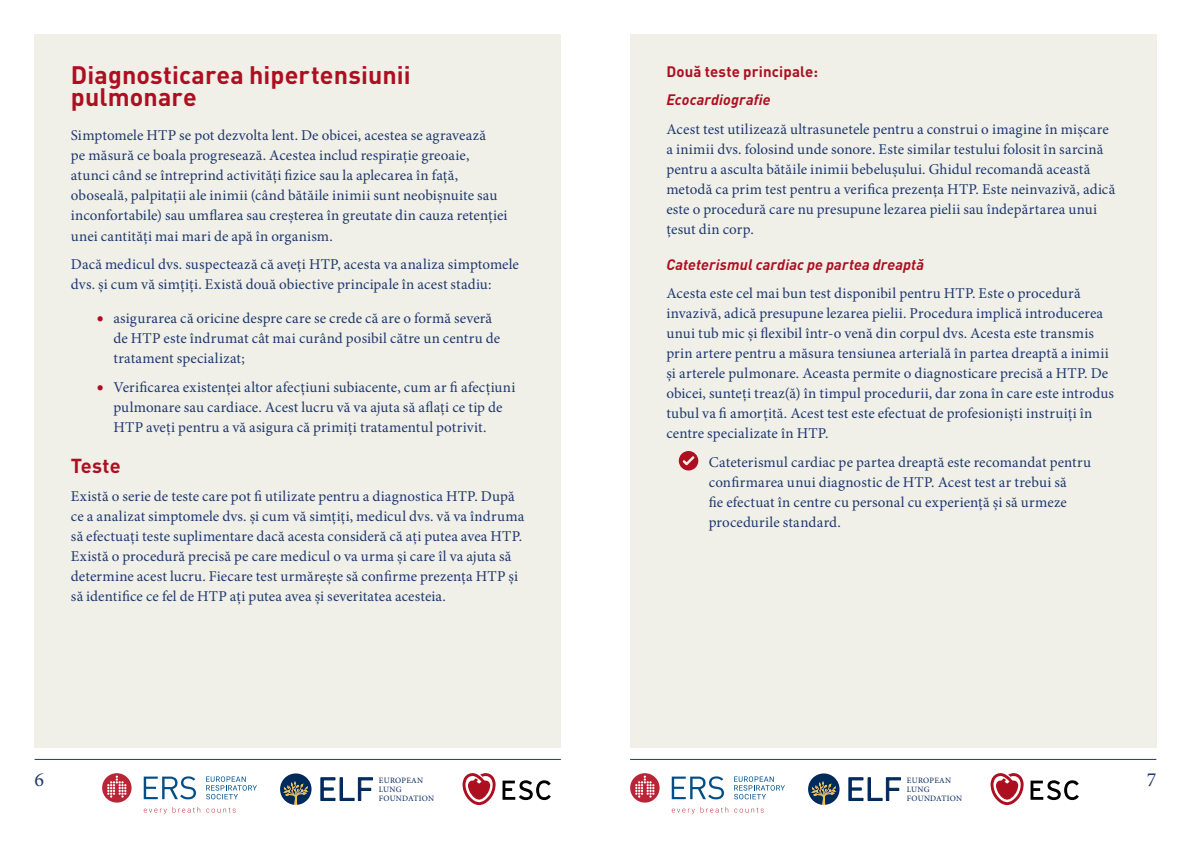
<style>
.page{position:relative;width:1191px;height:842px;background:#fff}
.page>*{position:absolute;margin:0;border:0;box-sizing:border-box;transform-origin:0 0}
.H1_-_Section_heading{font:700 25px/22px "DIN Pro";letter-spacing:.005em;color:#ad0f21}
.t1{font:700 20px "DIN Pro";letter-spacing:.01em;color:#ad0f21}
.t2{font:20px "Minion Pro";color:#1e376d}
.Body{font:15px/20px "Minion Pro";letter-spacing:.01em;color:#1e376d}
.t3{font:italic 700 15px "DIN Pro";letter-spacing:.01em;color:#ad0f21}
.t4{font:700 15px "DIN Pro";letter-spacing:.01em;color:#ad0f21}
.t5{font:8.2px/8.8px "Minion Pro";letter-spacing:.025em;color:#00295c}
.s1{font-weight:700;font-size:19px;color:#ad0f21}
</style>
<div class="page">
<div style="left:35px;top:35px;width:526px;height:713px;background:#f0f0e8"></div>
<div style="left:630px;top:35px;width:526px;height:713px;background:#f0f0e8"></div>
<hr style="left:35px;top:759px;width:526px;height:1px;background:#1e376d">
<hr style="left:630px;top:759px;width:526px;height:1px;background:#1e376d">
<svg style="left:990px;top:773px;width:33px;height:32px"></svg>
<svg style="left:1030px;top:780px;width:48px;height:20px"></svg>
<svg style="left:630px;top:773px;width:29px;height:30px"></svg>
<svg style="left:635px;top:775px;width:19px;height:23px"></svg>
<svg style="left:671px;top:776px;width:53px;height:23px"></svg>
<svg style="left:671px;top:807px;width:57px;height:7px"></svg>
<svg style="left:734px;top:808px;width:29px;height:5px"></svg>
<svg style="left:734px;top:776px;width:51px;height:24px"></svg>
<svg style="left:848px;top:777px;width:53px;height:24px"></svg>
<svg style="left:808px;top:773px;width:31px;height:32px"></svg>
<svg style="left:462px;top:773px;width:33px;height:32px"></svg>
<svg style="left:502px;top:780px;width:49px;height:20px"></svg>
<svg style="left:102px;top:773px;width:30px;height:30px"></svg>
<svg style="left:107px;top:775px;width:19px;height:23px"></svg>
<svg style="left:144px;top:776px;width:52px;height:23px"></svg>
<svg style="left:144px;top:807px;width:56px;height:7px"></svg>
<svg style="left:206px;top:808px;width:30px;height:5px"></svg>
<svg style="left:206px;top:776px;width:51px;height:24px"></svg>
<svg style="left:320px;top:777px;width:53px;height:24px"></svg>
<svg style="left:280px;top:773px;width:31px;height:32px"></svg>
<svg style="left:679px;top:451px;width:19px;height:19px"></svg>
<p class="H1_-_Section_heading" style="left:71px;top:61px;width:341px">Diagnosticarea hipertensiunii pulmonare</p>
<p class="Body" style="left:71px;top:126px;width:438px">Simptomele HTP se pot dezvolta lent. De obicei, acestea se agravează<br>pe măsură ce boala progresează. Acestea includ respirație greoaie, atunci când se întreprind activități fizice sau la aplecarea în față, oboseală, palpitații ale inimii (când bătăile inimii sunt neobișnuite sau inconfortabile) sau umflarea sau creșterea în greutate din cauza retenției unei cantități mai mari de apă în organism.</p>
<p class="Body" style="left:71px;top:254px;width:449px">Dacă medicul dvs. suspectează că aveți HTP, acesta va analiza simptomele dvs. și cum vă simțiți. Există două obiective principale în acest stadiu:</p>
<p class="Body" style="left:113px;top:308px;width:388px;text-indent:-17px"><span class="s1">•</span> asigurarea că oricine despre care se crede că are o formă severă de HTP este îndrumat cât mai curând posibil către un centru de tratament specializat;</p>
<p class="Body" style="left:113px;top:377px;width:403px;text-indent:-17px"><span class="s1">•</span> Verificarea existenței altor afecțiuni subiacente, cum ar fi afecțiuni pulmonare sau cardiace. Acest lucru vă va ajuta să aflați ce tip de<br>HTP aveți pentru a vă asigura că primiți tratamentul potrivit.</p>
<h2 class="t1" style="left:71px;top:449px;width:51px">Teste</h2>
<p class="Body" style="left:71px;top:486px;width:455px">Există o serie de teste care pot fi utilizate pentru a diagnostica HTP. După ce a analizat simptomele dvs. și cum vă simțiți, medicul dvs. vă va îndruma să efectuați teste suplimentare dacă acesta consideră că ați putea avea HTP.<br>Există o procedură precisă pe care medicul o va urma și care îl va ajuta să determine acest lucru. Fiecare test urmărește să confirme prezența HTP și să identifice ce fel de HTP ați putea avea și severitatea acesteia.</p>
<h3 class="t4" style="left:666px;top:59px;width:153px">Două teste principale:</h3>
<h4 class="t3" style="left:666px;top:87px;width:106px">Ecocardiografie</h4>
<p class="Body" style="left:666px;top:119px;width:450px">Acest test utilizează ultrasunetele pentru a construi o imagine în mișcare a inimii dvs. folosind unde sonore. Este similar testului folosit în sarcină pentru a asculta bătăile inimii bebelușului. Ghidul recomandă această metodă ca prim test pentru a verifica prezența HTP. Este neinvazivă, adică este o procedură care nu presupune lezarea pielii sau îndepărtarea unui țesut din corp.</p>
<h4 class="t3" style="left:666px;top:252px;width:259px">Cateterismul cardiac pe partea dreaptă</h4>
<p class="Body" style="left:666px;top:284px;width:449px">Acesta este cel mai bun test disponibil pentru HTP. Este o procedură invazivă, adică presupune lezarea pielii. Procedura implică introducerea unui tub mic și flexibil într-o venă din corpul dvs. Acesta este transmis prin artere pentru a măsura tensiunea arterială în partea dreaptă a inimii și arterele pulmonare. Aceasta permite o diagnosticare precisă a HTP. De obicei, sunteți treaz(ă) în timpul procedurii, dar zona în care este introdus tubul va fi amorțită. Acest test este efectuat de profesioniști instruiți în centre specializate în HTP.</p>
<p class="Body" style="left:709px;top:452px;width:384px">Cateterismul cardiac pe partea dreaptă este recomandat pentru confirmarea unui diagnostic de HTP. Acest test ar trebui să<br>fie efectuat în centre cu personal cu experiență și să urmeze procedurile standard.</p>
<h2 class="t2" style="left:35px;top:766px;width:11px">6</h2>
<p class="t5" style="left:379px;top:776px;width:46px">EUROPEAN</p>
<h2 class="t2" style="left:1146px;top:766px;width:11px">7</h2>
<p class="t5" style="left:379px;top:785px;width:57px">LUNG<br>FOUNDATION</p>
<p class="t5" style="left:907px;top:776px;width:57px">EUROPEAN<br>LUNG<br>FOUNDATION</p>
</div>
